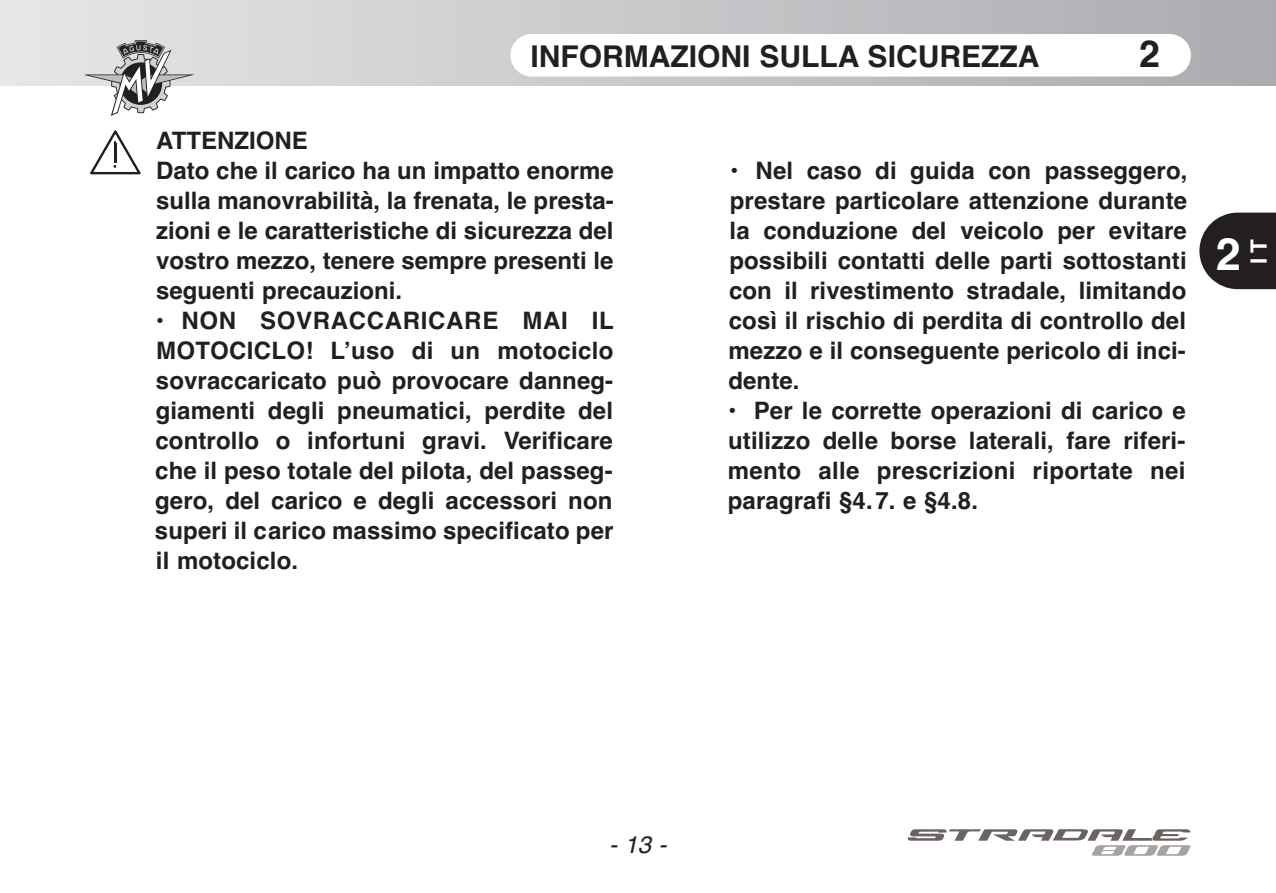
<style>
.page{position:relative;width:1276px;height:893px;background:#fff}
.page>*{position:absolute;margin:0;border:0;box-sizing:border-box;transform-origin:0 0}
.t1{font:700 45px "Helvetica";color:#fff}
.t2{font:700 37.5px "Helvetica";color:#231f20}
.t3{font:700 30px "Helvetica";color:#231f20}
.t4{font:700 24px/30px "Helvetica";color:#231f20;text-align:justify}
.t5{font:italic 24px "Helvetica";color:#231f20}
.t6{font:700 22.5px "Helvetica";color:#fff}
</style>
<div class="page">
<div style="left:0;top:0;width:1276px;height:85px;background:linear-gradient(to right,#e6e7e8,#aaabaf)"></div>
<div style="left:510px;top:34px;width:681px;height:43px;background:#fff;border-radius:21px"></div>
<svg style="left:1199px;top:213px;width:77px;height:76px;background:#3b3738"></svg>
<svg style="left:85px;top:40px;width:110px;height:76px"></svg>
<svg style="left:907px;top:829px;width:283px;height:27px"></svg>
<svg style="left:90px;top:130px;width:51px;height:44px"></svg>
<p class="t3" style="left:530px;top:39px;width:510px">INFORMAZIONI SULLA SICUREZZA</p>
<h2 class="t2" style="left:1139px;top:32px;width:22px">2</h2>
<p class="t4" style="left:156px;top:125px;width:459px;text-align:left">ATTENZIONE<br>Dato che il carico ha un impatto enorme sulla manovrabilità, la frenata, le presta&shy;zioni e le caratteristiche di sicurezza del vostro mezzo, tenere sempre presenti le seguenti precauzioni.</p>
<p class="t4" style="left:155px;top:305px;width:460px">• NON SOvRACCARICARE MAI IL MOTOCICLO! L’uso di un motociclo sovraccaricato può provocare danneg&shy;giamenti degli pneumatici, perdite del controllo o infortuni gravi. verificare che il peso totale del pilota, del passeg&shy;gero, del carico e degli accessori non superi il carico massimo specificato per il motociclo.</p>
<p class="t4" style="left:728px;top:155px;width:460px">• Nel caso di guida con passeggero, prestare particolare attenzione durante la conduzione del veicolo per evitare possibili contatti delle parti sottostanti con il rivestimento stradale, limitando così il rischio di perdita di controllo del mezzo e il conseguente pericolo di inci&shy;dente.</p>
<p class="t4" style="left:728px;top:395px;width:459px">• Per le corrette operazioni di carico e utilizzo delle borse laterali, fare riferi&shy;mento alle prescrizioni riportate nei paragrafi §4.7. e §4.8.</p>
<h1 class="t1" style="left:1216px;top:228px;width:27px">2</h1>
<p class="t6" style="left:1246px;top:263px;width:25px;rotate:-90deg">IT</p>
<p class="t5" style="left:609px;top:831px;width:59px">-13-</p>
</div>
